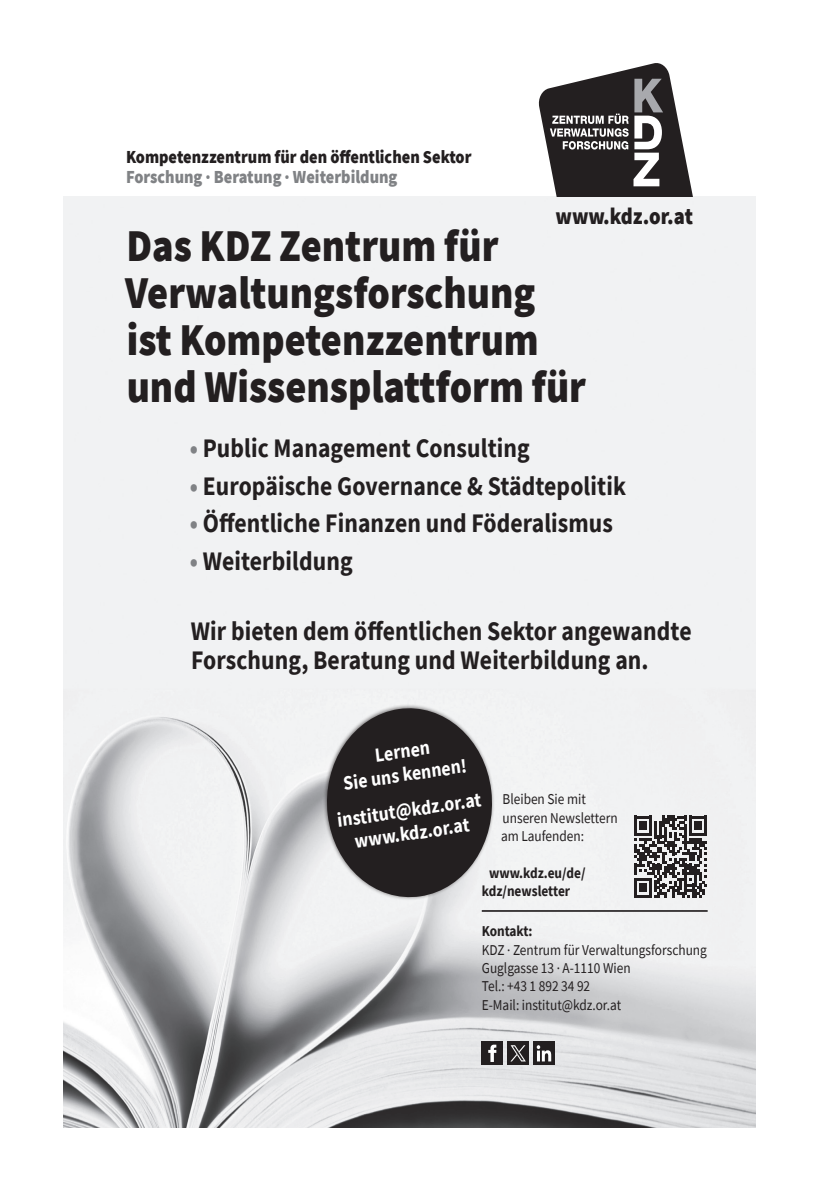
<style>
.page{position:relative;width:819px;height:1191px;background:#fff}
.page>*{position:absolute;margin:0;border:0;box-sizing:border-box;transform-origin:0 0}
.t1{font:900 45.32px/46.7px "Source Sans Pro";color:#231f20;scale:.89 1}
.t2{font:700 26.78px/28.3px "Source Sans Pro";letter-spacing:.005em;color:#231f20;scale:.89 1}
.t3{font:900 23.45px "Source Sans Pro";color:#231f20;scale:.89 1}
.t4{font:700 19.95px/23.3px "Source Sans Pro";color:#fff;text-align:center;scale:.89 1}
.t5{font:900 18.38px "Source Sans Pro";color:#231f20;scale:.89 1}
.t6{font:900 18.38px "Source Sans Pro";color:#808285;scale:.89 1}
.t7{font:15.05px/18.4px "Source Sans Pro";color:#231f20;scale:.89 1}
.t8{font:700 15.05px/18.4px "Source Sans Pro";color:#231f20;scale:.89 1}
.s1{color:#808285}
</style>
<div class="page">
<svg style="left:539px;top:63px;width:154px;height:134px"></svg>
<img style="left:63px;top:197px;width:693px;height:931px">
<svg style="left:634px;top:815px;width:73px;height:82px"></svg>
<div style="left:482px;top:1041px;width:21px;height:24px;background:#231f20"></div>
<svg style="left:488px;top:1044px;width:8px;height:18px"></svg>
<div style="left:533px;top:1041px;width:21px;height:24px;background:#231f20"></div>
<svg style="left:536px;top:1045px;width:15px;height:16px"></svg>
<div style="left:507px;top:1041px;width:21px;height:24px;background:#231f20"></div>
<svg style="left:510px;top:1045px;width:16px;height:16px"></svg>
<svg style="left:312px;top:692px;width:194px;height:221px;fill:#f1f2f3"></svg>
<svg style="left:322px;top:702px;width:175px;height:201px"></svg>
<hr style="left:482px;top:910px;width:225px;height:1px;background:#231f20">
<p class="t5" style="left:126px;top:144px;width:389px">Kompetenzzentrum für den öffentlichen Sektor</p>
<p class="t6" style="left:126px;top:164px;width:306px">Forschung · Beratung · Weiterbildung</p>
<p class="t3" style="left:555px;top:200px;width:156px">www.kdz.or.at</p>
<h1 class="t1" style="left:125px;top:222px;width:519px">Das KDZ Zentrum für<br>Verwaltungsforschung ist Kompetenzzentrum und Wissensplattform für</h1>
<p class="t2" style="left:190px;top:434px;width:383px"><span class="s1">•</span> Public Management Consulting</p>
<p class="t2" style="left:190px;top:471px;width:491px"><span class="s1">•</span> Europäische Governance &amp; Städtepolitik</p>
<p class="t2" style="left:190px;top:509px;width:477px"><span class="s1">•</span> Öffentliche Finanzen und Föderalismus</p>
<p class="t2" style="left:190px;top:546px;width:184px"><span class="s1">•</span> Weiterbildung</p>
<p class="t2" style="left:191px;top:616px;width:564px">Wir bieten dem öffentlichen Sektor angewandte<br>Forschung, Beratung und Weiterbildung an.</p>
<p class="t4" style="left:338px;top:748px;width:141px;rotate:-8deg">Lernen<br>Sie uns kennen!</p>
<p class="t4" style="left:335px;top:808px;width:165px;rotate:-8deg">institut@kdz.or.at www.kdz.or.at</p>
<p class="t7" style="left:501px;top:790px;width:132px">Bleiben Sie mit unseren Newslettern am Laufenden:</p>
<p class="t8" style="left:482px;top:863px;width:118px;text-indent:7px">www.kdz.eu/de/ kdz/newsletter</p>
<p class="t8" style="left:482px;top:922px;width:59px">Kontakt:</p>
<p class="t7" style="left:482px;top:940px;width:254px">KDZ · Zentrum für Verwaltungsforschung<br>Guglgasse 13 · A-1110 Wien<br>Tel.: +43 1 892 34 92<br>E-Mail: institut@kdz.or.at</p>
</div>
